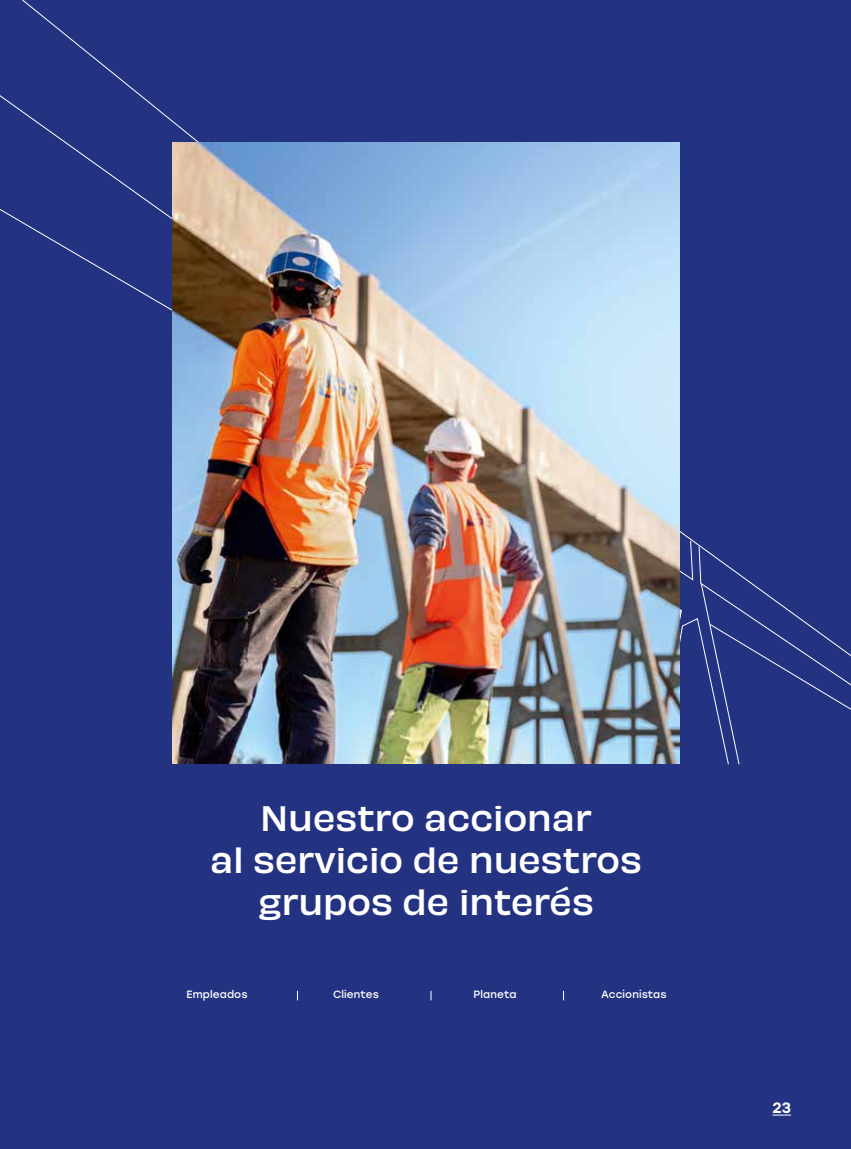
<style>
.page{position:relative;width:851px;height:1149px;background:#fff}
.page>*{position:absolute;margin:0;border:0;box-sizing:border-box;transform-origin:0 0}
.t1{font:500 33px/42px "Obviously";color:#fff;text-align:center}
.t2{font:500 15px "Stolzl";color:#fff}
.t3{font:10.5px "Stolzl";letter-spacing:.01em;color:#fff}
</style>
<div class="page">
<div style="left:0;top:0;width:850px;height:1148px;background:#243282"></div>
<svg style="left:0;top:0;width:199px;height:274px"></svg>
<svg style="left:493px;top:409px;width:357px;height:356px"></svg>
<img style="left:172px;top:142px;width:507px;height:621px">
<svg style="left:772px;top:1114px;width:18px;height:1px"></svg>
<p class="t1" style="left:210px;top:793px;width:433px">Nuestro accionar<br>al servicio de nuestros grupos de interés</p>
<p class="t3" style="left:187px;top:986px;width:62px">Empleados</p>
<p class="t3" style="left:333px;top:986px;width:47px">Clientes</p>
<p class="t3" style="left:473px;top:986px;width:44px">Planeta</p>
<p class="t3" style="left:601px;top:986px;width:67px">Accionistas</p>
<p class="t2" style="left:772px;top:1096px;width:20px">23</p>
</div>
